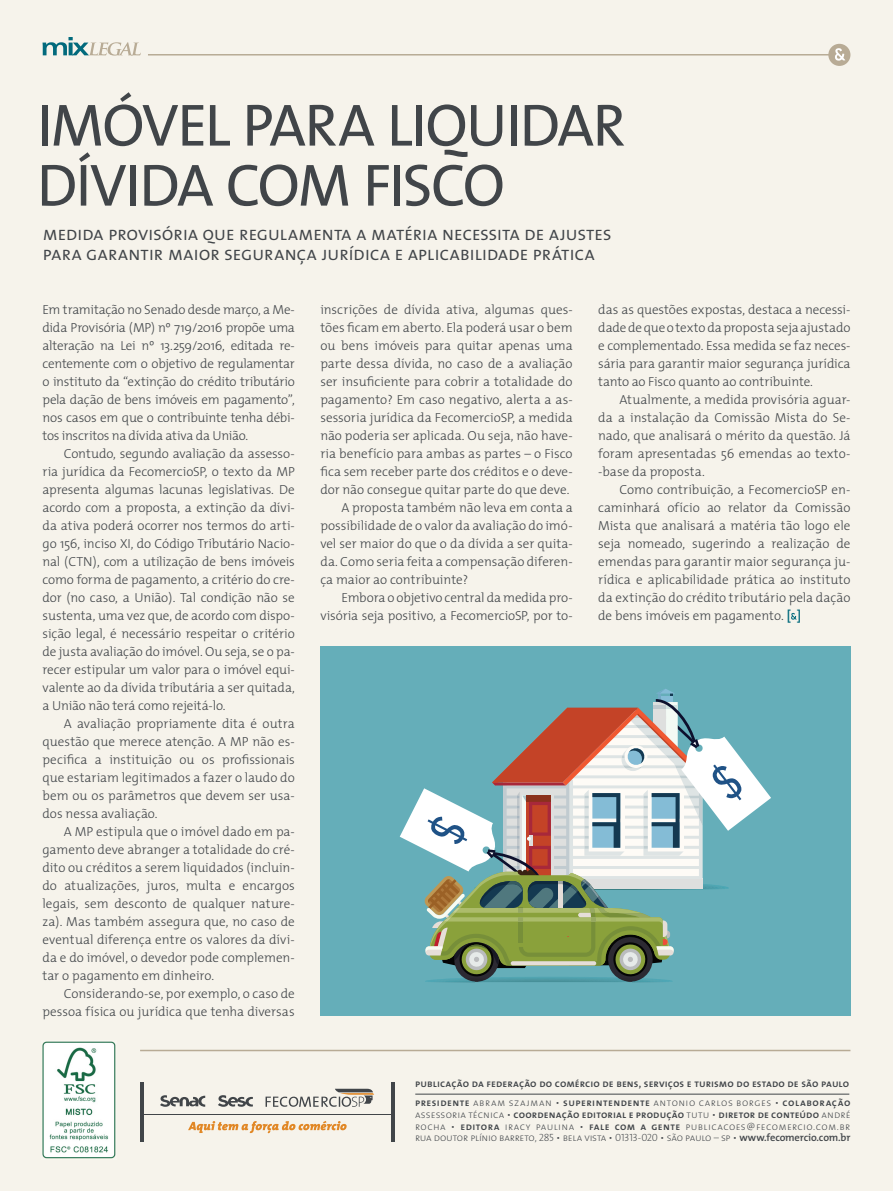
<style>
.page{position:relative;width:893px;height:1191px;background:#f6f3eb}
.page>*{position:absolute;margin:0;border:0;box-sizing:border-box;transform-origin:0 0}
.t1{font:60px/60px "The Mix Caps";letter-spacing:-.03em;color:#414549}
.t2{font:19.5px/19.5px "The Mix Semi Light Caps";letter-spacing:-.015em;color:#414549}
.t3{font:300 13.2px/18px "The Mix";color:#414549;text-align:justify}
.t4{font:10.5px/11.7px "The Mix Extra Light Caps";color:#414549;text-align:justify}
.t5{font:10.5px "The Mix Extra Light Caps";letter-spacing:-.03em;color:#414549}
.t6{font:10.5px "The Mix Semi Bold Caps";letter-spacing:.005em;color:#414549}
.s1{font-weight:600;font-size:13.5px;color:#026a7c}
.s2{font-family:"The Mix Semi Bold Caps"}
.s3{font-family:"The Mix";font-weight:600}
</style>
<div class="page">
<svg style="left:791px;top:613px;width:6px;height:6px"></svg>
<hr style="left:148px;top:54px;width:690px;height:2px;background:#b8ab95">
<svg style="left:43px;top:37px;width:98px;height:19px"></svg>
<div style="left:828px;top:44px;width:22px;height:22px;background:#b8ab95;border-radius:50%"></div>
<svg style="left:835px;top:48px;width:10px;height:13px"></svg>
<hr style="left:140px;top:1049px;width:710px;height:2px;background:#b8ab95">
<hr style="left:415px;top:1093px;width:434px;height:1px;background:#414549">
<svg style="left:160px;top:1095px;width:45px;height:11px"></svg>
<svg style="left:218px;top:1095px;width:35px;height:11px"></svg>
<svg style="left:266px;top:1088px;width:108px;height:18px"></svg>
<hr style="left:140px;top:1081px;width:3px;height:60px;background:#414549">
<hr style="left:391px;top:1081px;width:3px;height:60px;background:#414549">
<hr style="left:143px;top:1114px;width:248px;height:1px;background:#414549">
<svg style="left:188px;top:1121px;width:159px;height:12px"></svg>
<div style="left:320px;top:646px;width:530px;height:369px;background:#65aeb9"></div>
<svg style="left:400px;top:689px;width:371px;height:294px"></svg>
<img style="left:42px;top:1041px;width:74px;height:118px">
<p class="t1" style="left:37px;top:93px;width:590px">IMÓVEL PARA LIQUIDAR<br>DÍVIDA COM FISCO</p>
<p class="t2" style="left:43px;top:223px;width:571px">medida provisória que regulamenta a matéria necessita de ajustes para garantir maior segurança jurídica e aplicabilidade prática</p>
<p class="t3" style="left:598px;top:300px;width:254px">das as questões expostas, destaca a necessi&shy;dade de que o texto da proposta seja ajustado e complementado. Essa medida se faz neces&shy;sária para garantir maior segurança jurídica tanto ao Fisco quanto ao contribuinte.</p>
<p class="t3" style="left:598px;top:390px;width:254px;text-indent:21px">Atualmente, a medida provisória aguar&shy;da a instalação da Comissão Mista do Se&shy;nado, que analisará o mérito da questão. Já foram apresentadas 56 emendas ao texto--base da proposta.</p>
<p class="t3" style="left:598px;top:480px;width:254px;text-indent:21px">Como contribuição, a FecomercioSP en&shy;caminhará ofício ao relator da Comissão Mista que analisará a matéria tão logo ele seja nomeado, sugerindo a realização de emendas para garantir maior segurança ju&shy;rídica e aplicabilidade prática ao instituto da extinção do crédito tributário pela dação de bens imóveis em pagamento. <span class="s1">[ ]</span></p>
<p class="t3" style="left:43px;top:300px;width:254px">Em tramitação no Senado desde março, a Me&shy;dida Provisória (MP) nº 719/2016 propõe uma alteração na Lei nº 13.259/2016, editada re&shy;centemente com o objetivo de regulamentar o instituto da “extinção do crédito tributário pela dação de bens imóveis em pagamento”, nos casos em que o contribuinte tenha débi&shy;tos inscritos na dívida ativa da União.</p>
<p class="t3" style="left:43px;top:444px;width:254px;text-indent:21px">Contudo, segundo avaliação da assesso&shy;ria jurídica da FecomercioSP, o texto da MP apresenta algumas lacunas legislativas. De acordo com a proposta, a extinção da dívi&shy;da ativa poderá ocorrer nos termos do arti&shy;go 156, inciso XI, do Código Tributário Nacio&shy;nal (CTN), com a utilização de bens imóveis como forma de pagamento, a critério do cre&shy;dor (no caso, a União). Tal condição não se sustenta, uma vez que, de acordo com dispo&shy;sição legal, é necessário respeitar o critério de justa avaliação do imóvel. Ou seja, se o pa&shy;recer estipular um valor para o imóvel equi&shy;valente ao da dívida tributária a ser quitada, a União não terá como rejeitá-lo.</p>
<p class="t3" style="left:43px;top:714px;width:254px;text-indent:21px">A avaliação propriamente dita é outra questão que merece atenção. A MP não es&shy;pecifica a instituição ou os profissionais que estariam legitimados a fazer o laudo do bem ou os parâmetros que devem ser usa&shy;dos nessa avaliação.</p>
<p class="t3" style="left:43px;top:822px;width:254px;text-indent:21px">A MP estipula que o imóvel dado em pa&shy;gamento deve abranger a totalidade do cré&shy;dito ou créditos a serem liquidados (incluin&shy;do atualizações, juros, multa e encargos legais, sem desconto de qualquer nature&shy;za). Mas também assegura que, no caso de eventual diferença entre os valores da dívi&shy;da e do imóvel, o devedor pode complemen&shy;tar o pagamento em dinheiro.</p>
<p class="t3" style="left:43px;top:984px;width:254px;text-align:right">Considerando-se, por exemplo, o caso de pessoa física ou jurídica que tenha diversas</p>
<p class="t3" style="left:320px;top:300px;width:254px">inscrições de dívida ativa, algumas ques&shy;tões ficam em aberto. Ela poderá usar o bem ou bens imóveis para quitar apenas uma parte dessa dívida, no caso de a avaliação ser insuficiente para cobrir a totalidade do pagamento? Em caso negativo, alerta a as&shy;sessoria jurídica da FecomercioSP, a medida não poderia ser aplicada. Ou seja, não have&shy;ria benefício para ambas as partes – o Fisco fica sem receber parte dos créditos e o deve&shy;dor não consegue quitar parte do que deve.</p>
<p class="t3" style="left:320px;top:498px;width:254px;text-indent:21px">A proposta também não leva em conta a possibilidade de o valor da avaliação do imó&shy;vel ser maior do que o da dívida a ser quita&shy;da. Como seria feita a compensação diferen&shy;ça maior ao contribuinte?</p>
<p class="t3" style="left:320px;top:588px;width:254px;text-align:right">Embora o objetivo central da medida pro&shy;visória seja positivo, a FecomercioSP, por to-</p>
<p class="t6" style="left:415px;top:1075px;width:436px">publicação da federação do comércio de bens, serviços e turismo do estado de são paulo</p>
<p class="t4" style="left:415px;top:1096px;width:437px"><span class="s2">presidente</span> abram szajman • <span class="s2">superintendente</span> antonio carlos borges • <span class="s2">colaboração </span>assessoria técnica • <span class="s2">coordenação editorial e produção</span> tutu • <span class="s2">diretor de conteúdo</span> andré rocha • <span class="s2">editora</span> iracy paulina • <span class="s2">fale com a gente</span> publicacoes@fecomercio.com.br</p>
<p class="t5" style="left:415px;top:1129px;width:437px">rua doutor plínio barreto, 285 • bela vista • 01313-020 • são paulo – sp • <span class="s3">www.fecomercio.com.br</span></p>
</div>
